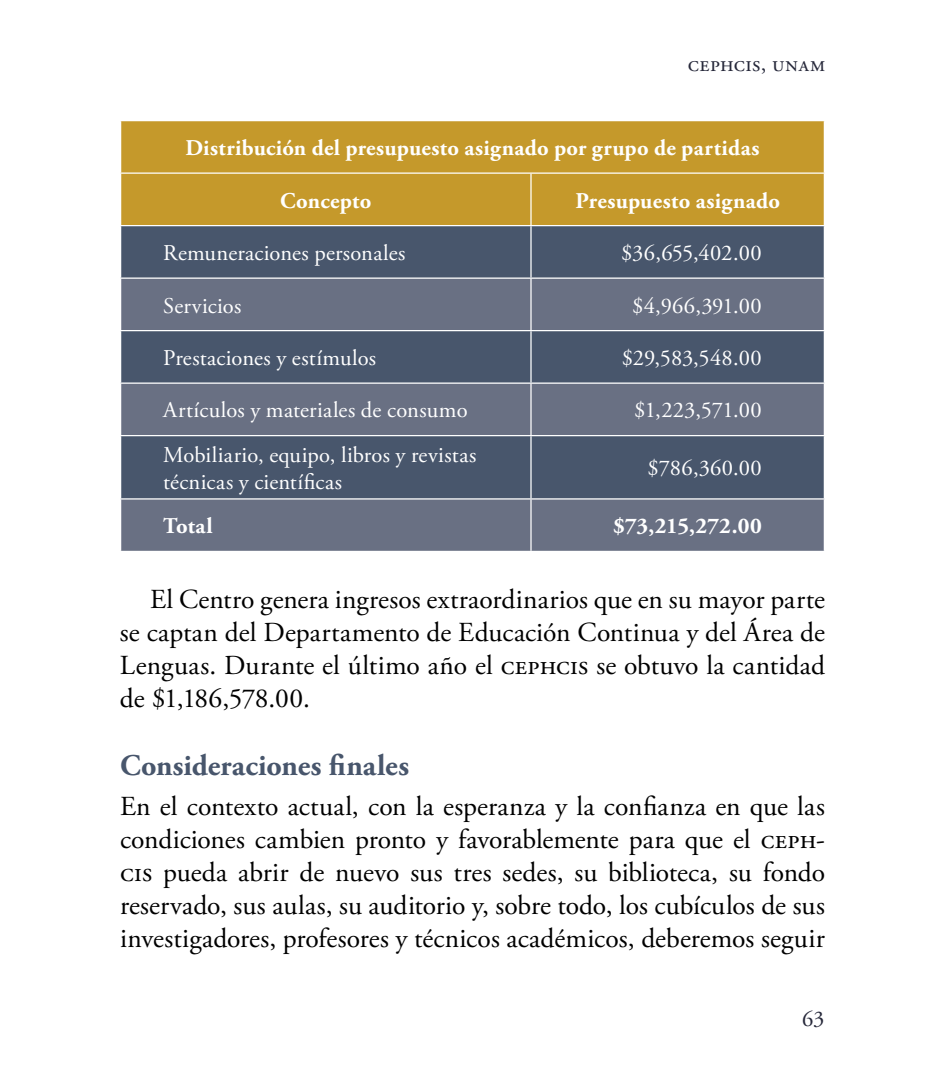
<style>
.page{position:relative;width:930px;height:1080px;background:#fff}
.page>*{position:absolute;margin:0;border:0;box-sizing:border-box;transform-origin:0 0}
.t1{font:700 30px "Adobe Garamond Pro";letter-spacing:.005em;color:#48566c}
.t2{font:27.5px/33px "Adobe Garamond Pro";letter-spacing:.005em;color:#000;text-align:justify}
.t3{font:22.5px/27px "Adobe Garamond Pro";letter-spacing:.01em;color:#fff}
.t4{font:700 22.5px "Adobe Garamond Pro";letter-spacing:.01em;color:#fff}
.t5{font:22.5px "Adobe Garamond Pro";letter-spacing:.02em;color:#26283a}
</style>
<div class="page">
<div style="left:121px;top:121px;width:703px;height:104px;background:#c5992b"></div>
<div style="left:121px;top:226px;width:703px;height:52px;background:#48566c"></div>
<svg style="left:121px;top:279px;width:703px;height:272px;fill:#697083"></svg>
<hr style="left:530px;top:226px;width:2px;height:52px;background:#fff">
<hr style="left:530px;top:279px;width:2px;height:51px;background:#fff">
<hr style="left:120px;top:330px;width:411px;height:1px;background:#fff">
<hr style="left:531px;top:330px;width:294px;height:1px;background:#fff">
<hr style="left:530px;top:331px;width:2px;height:51px;background:#fff">
<hr style="left:120px;top:382px;width:411px;height:2px;background:#fff">
<hr style="left:531px;top:382px;width:294px;height:2px;background:#fff">
<hr style="left:530px;top:384px;width:2px;height:51px;background:#fff">
<hr style="left:120px;top:435px;width:411px;height:1px;background:#fff">
<hr style="left:531px;top:435px;width:294px;height:1px;background:#fff">
<hr style="left:530px;top:436px;width:2px;height:62px;background:#fff">
<hr style="left:120px;top:498px;width:411px;height:2px;background:#fff">
<hr style="left:531px;top:498px;width:294px;height:2px;background:#fff">
<hr style="left:530px;top:500px;width:2px;height:51px;background:#fff">
<hr style="left:120px;top:172px;width:411px;height:2px;background:#fff">
<hr style="left:531px;top:172px;width:294px;height:2px;background:#fff">
<hr style="left:530px;top:174px;width:2px;height:51px;background:#fff">
<p class="t5" style="left:688px;top:50px;width:139px">cephcis, unam</p>
<p class="t4" style="left:185px;top:135px;width:576px">Distribución del presupuesto asignado por grupo de partidas</p>
<p class="t4" style="left:280px;top:187px;width:93px">Concepto</p>
<p class="t4" style="left:575px;top:187px;width:206px">Presupuesto asignado</p>
<p class="t3" style="left:163px;top:240px;width:244px">Remuneraciones personales</p>
<p class="t3" style="left:621px;top:240px;width:142px">$36,655,402.00</p>
<p class="t3" style="left:163px;top:293px;width:80px">Servicios</p>
<p class="t3" style="left:632px;top:293px;width:131px">$4,966,391.00</p>
<p class="t3" style="left:163px;top:345px;width:215px">Prestaciones y estímulos</p>
<p class="t3" style="left:622px;top:345px;width:142px">$29,583,548.00</p>
<p class="t3" style="left:163px;top:398px;width:306px">Artículos y materiales de consumo</p>
<p class="t3" style="left:634px;top:398px;width:129px">$1,223,571.00</p>
<p class="t3" style="left:163px;top:442px;width:315px">Mobiliario, equipo, libros y revistas técnicas y científicas</p>
<p class="t3" style="left:647px;top:456px;width:116px">$786,360.00</p>
<p class="t4" style="left:163px;top:513px;width:51px">Total</p>
<p class="t4" style="left:613px;top:513px;width:150px">$73,215,272.00</p>
<p class="t2" style="left:120px;top:584px;width:707px;text-indent:30px">El Centro genera ingresos extraordinarios que en su mayor parte se captan del Departamento de Educación Continua y del Área de Lenguas. Durante el último año el cephcis se obtuvo la cantidad de $1,186,578.00.</p>
<p class="t1" style="left:120px;top:748px;width:291px">Consideraciones finales</p>
<p class="t2" style="left:120px;top:791px;width:707px">En el contexto actual, con la esperanza y la confianza en que las condiciones cambien pronto y favorablemente para que el ceph&shy;cis pueda abrir de nuevo sus tres sedes, su biblioteca, su fondo reservado, sus aulas, su auditorio y, sobre todo, los cubículos de sus investigadores, profesores y técnicos académicos, deberemos seguir</p>
<p class="t5" style="left:802px;top:1005px;width:24px">63</p>
</div>
